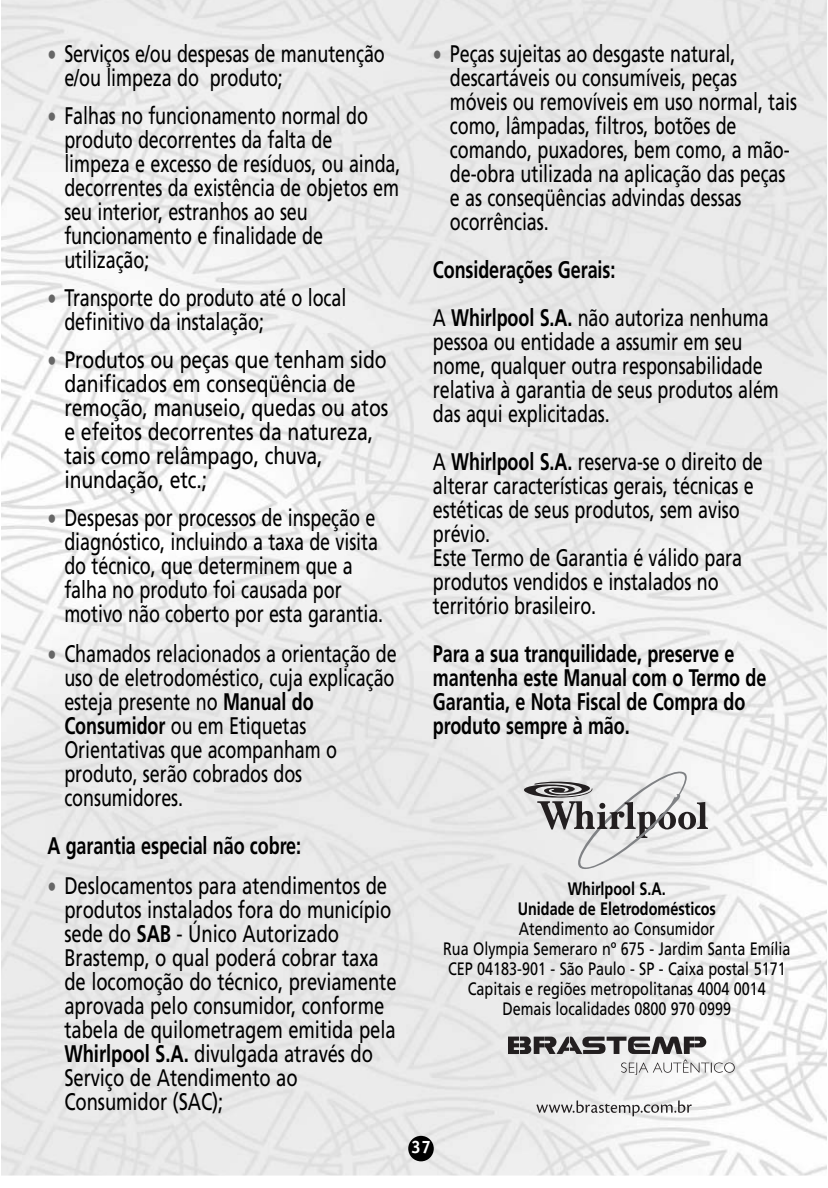
<style>
.page{position:relative;width:828px;height:1188px;background:#fff}
.page>*{position:absolute;margin:0;border:0;box-sizing:border-box;transform-origin:0 0}
.t1{font:24px/24px "Frutiger";letter-spacing:-.005em;color:#000;scale:.75 1}
.t2{font:24px/24px "Frutiger";letter-spacing:-.005em;color:#000;scale:.77 1}
.t3{font:700 24px/24px "Frutiger";letter-spacing:-.005em;color:#000;scale:.75 1}
.t4{font:24px/24px "Frutiger";letter-spacing:-.005em;color:#000;scale:.81 1}
.t5{font:18px/20px "Frutiger";color:#000;text-align:center;scale:.8 1}
.t6{font:700 18px/20px "Frutiger";color:#000;text-align:center;scale:.8 1}
.t7{font:700 18px "Officina Sans";color:#fff}
.s1{color:#666}
.s2{font-weight:700}
.s3{font-weight:400}
</style>
<div class="page">
<img style="left:1px;top:0;width:826px;height:1176px">
<div style="left:408px;top:1136px;width:26px;height:25px;background:#000;border-radius:50%"></div>
<svg style="left:524px;top:772px;width:184px;height:99px"></svg>
<svg style="left:621px;top:1060px;width:114px;height:15px"></svg>
<svg style="left:508px;top:1037px;width:198px;height:17px"></svg>
<svg style="left:536px;top:1100px;width:156px;height:16px"></svg>
<p class="t1" style="left:64px;top:43px;width:429px;text-indent:-17px"><span class="s1">•</span> Serviços e/ou despesas de manutenção e/ou limpeza do produto;</p>
<p class="t1" style="left:64px;top:105px;width:450px;text-indent:-17px"><span class="s1">•</span> Falhas no funcionamento normal do produto decorrentes da falta de limpeza e excesso de resíduos, ou ainda, decorrentes da existência de objetos em seu interior, estranhos ao seu funcionamento e finalidade de utilização;</p>
<p class="t1" style="left:64px;top:287px;width:377px;text-indent:-17px"><span class="s1">•</span> Transporte do produto até o local definitivo da instalação;</p>
<p class="t4" style="left:64px;top:349px;width:402px;text-indent:-17px"><span class="s1">•</span> Produtos ou peças que tenham sido danificados em conseqüência de remoção, manuseio, quedas ou atos e efeitos decorrentes da natureza, tais como relâmpago, chuva, inundação, etc.;</p>
<p class="t1" style="left:64px;top:507px;width:427px;text-indent:-17px"><span class="s1">•</span> Despesas por processos de inspeção e diagnóstico, incluindo a taxa de visita do técnico, que determinem que a falha no produto foi causada por motivo não coberto por esta garantia.</p>
<p class="t1" style="left:64px;top:643px;width:445px;text-indent:-17px"><span class="s1">•</span> Chamados relacionados a orientação de uso de eletrodoméstico, cuja explicação esteja presente no <span class="s2">Manual do<br>Consumidor</span> ou em Etiquetas<br>Orientativas que acompanham o produto, serão cobrados dos consumidores.</p>
<p class="t3" style="left:47px;top:835px;width:340px">A garantia especial não cobre:</p>
<p class="t2" style="left:64px;top:875px;width:433px;text-indent:-17px"><span class="s1">•</span> Deslocamentos para atendimentos de produtos instalados fora do município sede do <span class="s2">SAB</span> - Único Autorizado Brastemp, o qual poderá cobrar taxa de locomoção do técnico, previamente aprovada pelo consumidor, conforme tabela de quilometragem emitida pela <span class="s2">Whirlpool S.A.</span> divulgada através do Serviço de Atendimento ao Consumidor (SAC);</p>
<p class="t1" style="left:450px;top:43px;width:464px;text-indent:-17px"><span class="s1">•</span> Peças sujeitas ao desgaste natural, descartáveis ou consumíveis, peças móveis ou removíveis em uso normal, tais como, lâmpadas, filtros, botões de comando, puxadores, bem como, a mão&shy;de-obra utilizada na aplicação das peças e as conseqüências advindas dessas ocorrências.</p>
<p class="t3" style="left:433px;top:247px;width:449px;line-height:48px">Considerações Gerais:<br><span class="s3">A</span> Whirlpool S.A. <span class="s3">não autoriza nenhuma</span></p>
<p class="t1" style="left:433px;top:331px;width:463px">pessoa ou entidade a assumir em seu nome, qualquer outra responsabilidade relativa à garantia de seus produtos além das aqui explicitadas.</p>
<p class="t1" style="left:433px;top:451px;width:442px">A <span class="s2">Whirlpool S.A.</span> reserva-se o direito de alterar características gerais, técnicas e estéticas de seus produtos, sem aviso prévio.<br>Este Termo de Garantia é válido para produtos vendidos e instalados no território brasileiro.</p>
<p class="t3" style="left:433px;top:643px;width:446px">Para a sua tranquilidade, preserve e mantenha este Manual com o Termo de<br>Garantia, e Nota Fiscal de Compra do produto sempre à mão.</p>
<p class="t6" style="left:518px;top:880px;width:249px">Whirlpool S.A.<br>Unidade de Eletrodomésticos</p>
<p class="t5" style="left:443px;top:920px;width:436px">Atendimento ao Consumidor<br>Rua Olympia Semeraro nº 675 - Jardim Santa Emília CEP 04183-901 - São Paulo - SP - Caixa postal 5171<br>Capitais e regiões metropolitanas 4004 0014<br>Demais localidades 0800 970 0999</p>
<p class="t7" style="left:411px;top:1140px;width:22px">37</p>
</div>
